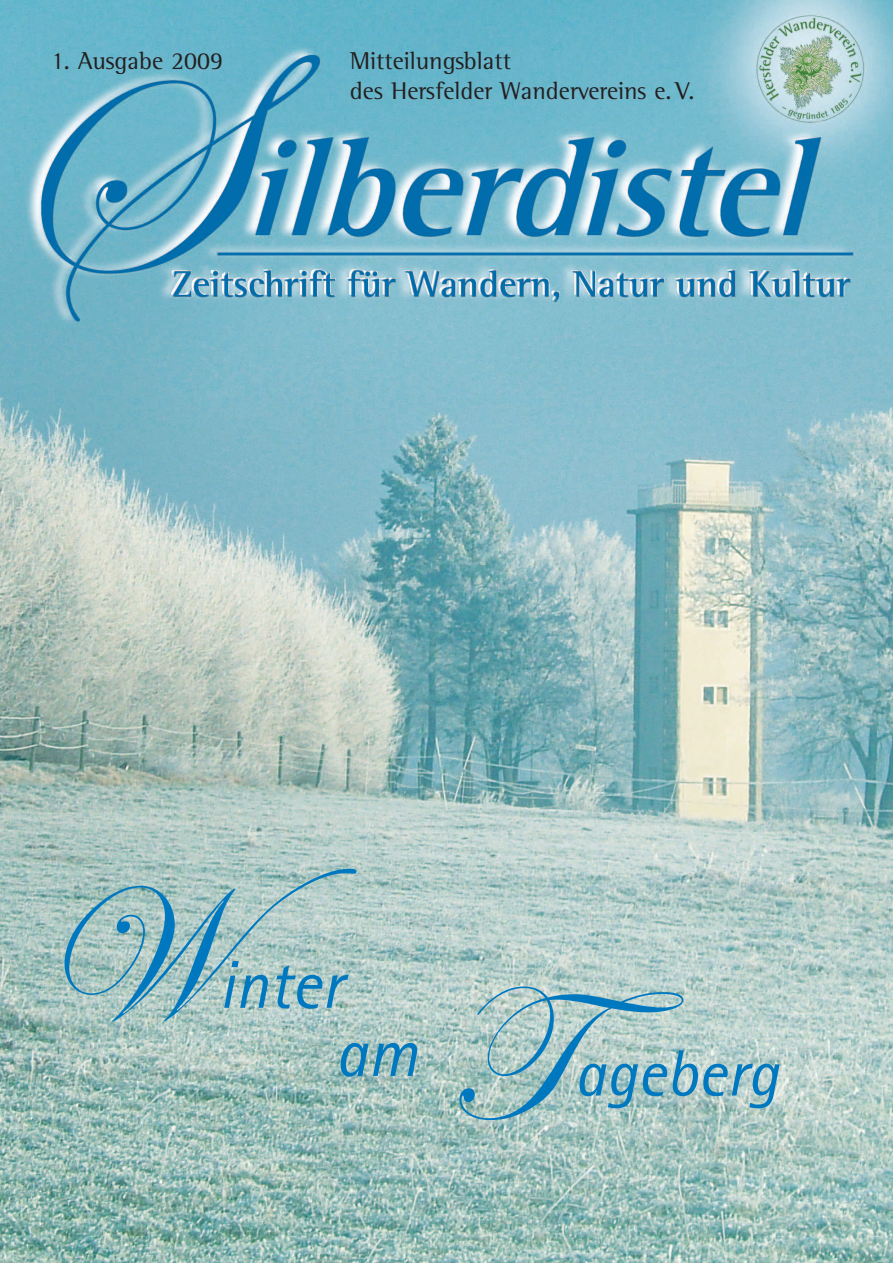
<style>
.page{position:relative;width:893px;height:1263px;background:#fff}
.page>*{position:absolute;margin:0;border:0;box-sizing:border-box;transform-origin:0 0}
.t1{font:193.05px "Edwardian Script ITC";color:#0078c0}
.t2{font:189.45px "Edwardian Script ITC";color:#0078c0}
.t3{font:italic 67.8px/68.1px "Rotis Sans Serif";color:#0078c0}
.t4{font:italic 65.4px "Rotis Sans Serif";color:#0078c0}
.t5{font:25.05px/30px "Rotis Semi Serif";color:#231f20}
</style>
<div class="page">
<img style="left:0;top:0;width:893px;height:1263px">
<p class="t5" style="left:51px;top:48px;width:174px">1. Ausgabe 2009</p>
<p class="t5" style="left:350px;top:48px;width:346px">Mitteilungsblatt<br>des Hersfelder Wandervereins e. V.</p>
<h2 class="t2" style="left:36px;top:835px;width:322px">W</h2>
<h3 class="t3" style="left:335px;top:957px;width:84px;text-indent:-116px">inter am</h3>
<h1 class="t1" style="left:445px;top:936px;width:240px">T</h1>
<h3 class="t4" style="left:574px;top:1050px;width:206px">ageberg</h3>
</div>
